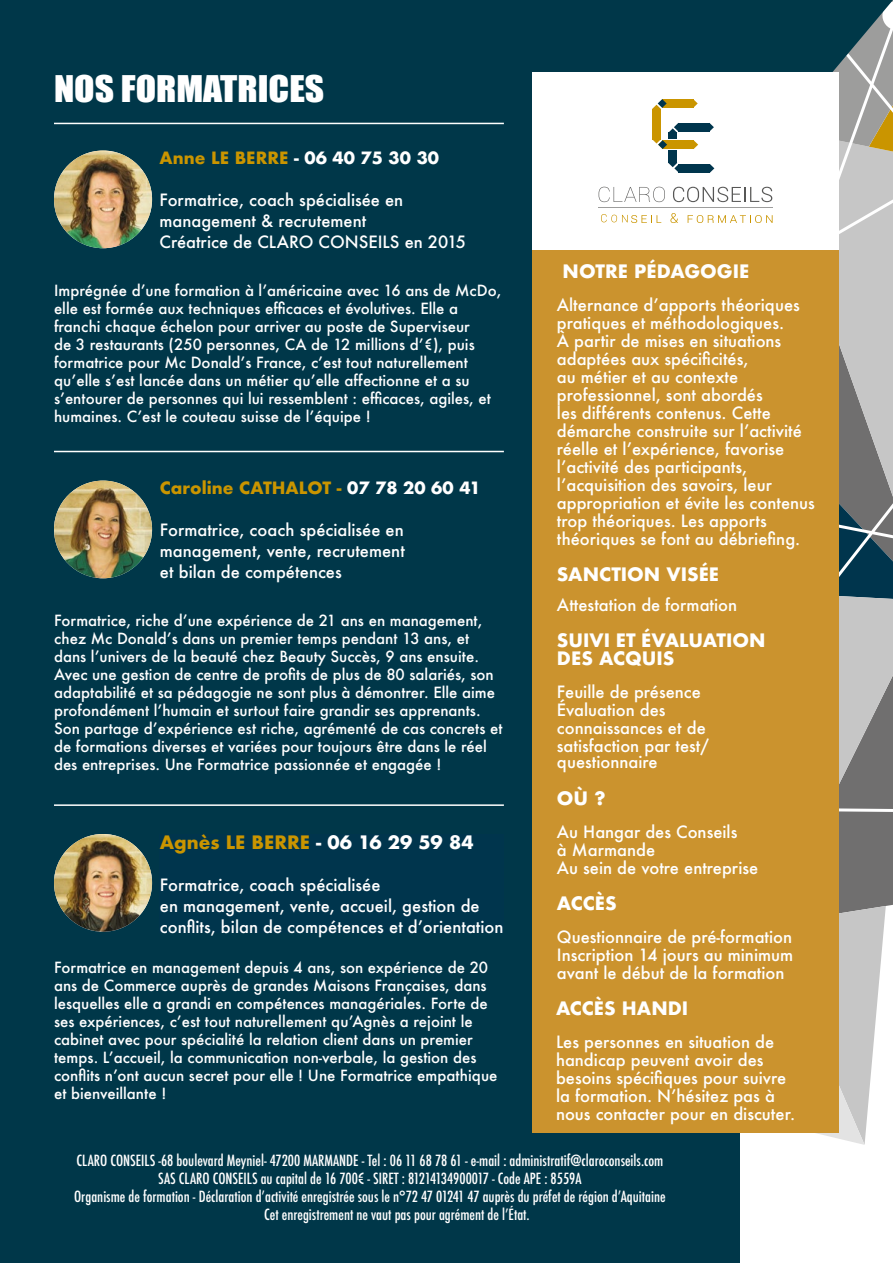
<style>
.page{position:relative;width:893px;height:1263px;background:#fff}
.page>*{position:absolute;margin:0;border:0;box-sizing:border-box;transform-origin:0 0}
.t1{font:33.75px "Impact";color:#fff;scale:1.11 1}
.t2{font:700 18px/18px "Futura";color:#fff}
.t3{font:700 18px "Futura";color:#ca9500}
.t4{font:500 16.5px/18px "Futura";color:#fff}
.t5{font:700 16.5px "Futura";color:#ca9500}
.t6{font:500 15px/18px "Futura";color:#fff}
.t7{font:500 condensed 15px "Futura";color:#fff}
.s1{color:#fff}
</style>
<div class="page">
<svg style="left:740px;top:174px;width:153px;height:959px;background:#9ba1a4"></svg>
<svg style="left:754px;top:675px;width:139px;height:470px"></svg>
<svg style="left:740px;top:0;width:153px;height:174px;background:#526f72"></svg>
<div style="left:0;top:0;width:740px;height:1263px;background:#003749"></div>
<div style="left:532px;top:72px;width:307px;height:178px;background:#fff"></div>
<div style="left:532px;top:250px;width:307px;height:882px;background:#cb932e"></div>
<hr style="left:54px;top:123px;width:450px;height:1px;background:#fff">
<hr style="left:54px;top:451px;width:450px;height:1px;background:#fff">
<hr style="left:54px;top:804px;width:450px;height:2px;background:#fff">
<img style="left:54px;top:834px;width:98px;height:98px;border-radius:49px">
<div style="left:160px;top:834px;width:344px;height:99px;background:#00354d"></div>
<img style="left:54px;top:481px;width:98px;height:97px;border-radius:49px">
<img style="left:54px;top:151px;width:98px;height:97px;border-radius:49px">
<svg style="left:599px;top:187px;width:66px;height:15px"></svg>
<svg style="left:673px;top:187px;width:99px;height:15px"></svg>
<svg style="left:670px;top:213px;width:8px;height:10px"></svg>
<svg style="left:688px;top:215px;width:85px;height:8px"></svg>
<div style="left:652px;top:109px;width:9px;height:30px;background:#ca9500"></div>
<div style="left:662px;top:99px;width:31px;height:9px;background:#ca9500"></div>
<svg style="left:652px;top:99px;width:15px;height:10px"></svg>
<svg style="left:693px;top:99px;width:5px;height:9px"></svg>
<div style="left:668px;top:151px;width:9px;height:12px;background:#00354d"></div>
<div style="left:679px;top:164px;width:31px;height:9px;background:#00354d"></div>
<svg style="left:668px;top:162px;width:11px;height:11px"></svg>
<svg style="left:710px;top:164px;width:4px;height:9px"></svg>
<div style="left:678px;top:123px;width:31px;height:9px;background:#00354d"></div>
<svg style="left:709px;top:123px;width:5px;height:9px"></svg>
<svg style="left:652px;top:123px;width:46px;height:26px"></svg>
<hr style="left:598px;top:207px;width:175px;height:1px;background:#9d9d9c">
<svg style="left:601px;top:214px;width:60px;height:9px"></svg>
<h1 class="t1" style="left:54px;top:62px;width:245px">NOS FORMATRICES</h1>
<p class="t5" style="left:159px;top:146px;width:281px">Anne LE BERRE <span class="s1">- 06 40 75 30 30</span></p>
<p class="t4" style="left:159px;top:189px;width:308px;line-height:21px">Formatrice, coach spécialisée en management &amp; recrutement<br>Créatrice de CLARO CONSEILS en 2015</p>
<p class="t6" style="left:54px;top:282px;width:449px">Imprégnée d’une formation à l’américaine avec 16 ans de McDo, elle est formée aux techniques efficaces et évolutives. Elle a franchi chaque échelon pour arriver au poste de Superviseur<br>de 3 restaurants (250 personnes, CA de 12 millions d’€), puis formatrice pour Mc Donald’s France, c’est tout naturellement qu’elle s’est lancée dans un métier qu’elle affectionne et a su s’entourer de personnes qui lui ressemblent : efficaces, agiles, et humaines. C’est le couteau suisse de l’équipe !</p>
<p class="t5" style="left:160px;top:476px;width:322px">Caroline CATHALOT - <span class="s1">07 78 20 60 41</span></p>
<p class="t4" style="left:160px;top:519px;width:246px;line-height:21px;text-align:justify">Formatrice, coach spécialisée en management, vente, recrutement et bilan de compétences</p>
<p class="t6" style="left:54px;top:611px;width:450px">Formatrice, riche d’une expérience de 21 ans en management, chez Mc Donald’s dans un premier temps pendant 13 ans, et dans l’univers de la beauté chez Beauty Succès, 9 ans ensuite.<br>Avec une gestion de centre de profits de plus de 80 salariés, son adaptabilité et sa pédagogie ne sont plus à démontrer. Elle aime profondément l’humain et surtout faire grandir ses apprenants.<br>Son partage d’expérience est riche, agrémenté de cas concrets et de formations diverses et variées pour toujours être dans le réel des entreprises. Une Formatrice passionnée et engagée !</p>
<p class="t3" style="left:160px;top:829px;width:315px">Agnès LE BERRE <span class="s1">- 06 16 29 59 84</span></p>
<p class="t4" style="left:160px;top:874px;width:345px;line-height:21px">Formatrice, coach spécialisée<br>en management, vente, accueil, gestion de conflits, bilan de compétences et d’orientation</p>
<p class="t6" style="left:54px;top:959px;width:445px">Formatrice en management depuis 4 ans, son expérience de 20 ans de Commerce auprès de grandes Maisons Françaises, dans lesquelles elle a grandi en compétences managériales. Forte de ses expériences, c’est tout naturellement qu’Agnès a rejoint le cabinet avec pour spécialité la relation client dans un premier temps. L’accueil, la communication non-verbale, la gestion des conflits n’ont aucun secret pour elle ! Une Formatrice empathique et bienveillante !</p>
<p class="t2" style="left:562px;top:262px;width:188px">NOTRE PÉDAGOGIE</p>
<p class="t4" style="left:557px;top:295px;width:259px">Alternance d’apports théoriques pratiques et méthodologiques.<br>À partir de mises en situations adaptées aux spécificités,<br>au métier et au contexte professionnel, sont abordés<br>les différents contenus. Cette démarche construite sur l’activité réelle et l’expérience, favorise l’activité des participants, l’acquisition des savoirs, leur appropriation et évite les contenus trop théoriques. Les apports théoriques se font au débriefing.</p>
<p class="t2" style="left:557px;top:565px;width:164px">SANCTION VISÉE</p>
<p class="t4" style="left:557px;top:595px;width:182px">Attestation de formation</p>
<p class="t2" style="left:557px;top:631px;width:210px">SUIVI ET ÉVALUATION<br>DES ACQUIS</p>
<p class="t4" style="left:557px;top:683px;width:154px">Feuille de présence<br>Évaluation des connaissances et de satisfaction par test/</p>
<p class="t4" style="left:557px;top:753px;width:102px">questionnaire</p>
<p class="t2" style="left:557px;top:789px;width:50px">OÙ ?</p>
<p class="t4" style="left:557px;top:822px;width:203px">Au Hangar des Conseils<br>à Marmande<br>Au sein de votre entreprise</p>
<p class="t2" style="left:557px;top:894px;width:61px">ACCÈS</p>
<p class="t4" style="left:557px;top:927px;width:238px;text-align:justify">Questionnaire de pré-formation Inscription 14 jours au minimum avant le début de la formation</p>
<p class="t2" style="left:556px;top:999px;width:134px">ACCÈS HANDI</p>
<p class="t4" style="left:556px;top:1033px;width:241px">Les personnes en situation de handicap peuvent avoir des besoins spécifiques pour suivre la formation. N’hésitez pas à nous contacter pour en discuter.</p>
<p class="t7" style="left:77px;top:1151px;width:588px">CLARO CONSEILS -68 boulevard Meyniel- 47200 MARMANDE - Tel : 06 11 68 78 61 - e-mail : administratif@claroconseils.com</p>
<p class="t7" style="left:158px;top:1169px;width:425px">SAS CLARO CONSEILS au capital de 16 700€ - SIRET : 81214134900017 - Code APE : 8559A</p>
<p class="t7" style="left:74px;top:1187px;width:593px">Organisme de formation - Déclaration d’activité enregistrée sous le n°72 47 01241 47 auprès du préfet de région d’Aquitaine</p>
<p class="t7" style="left:264px;top:1205px;width:267px">Cet enregistrement ne vaut pas pour agrément de l’État.</p>
</div>
